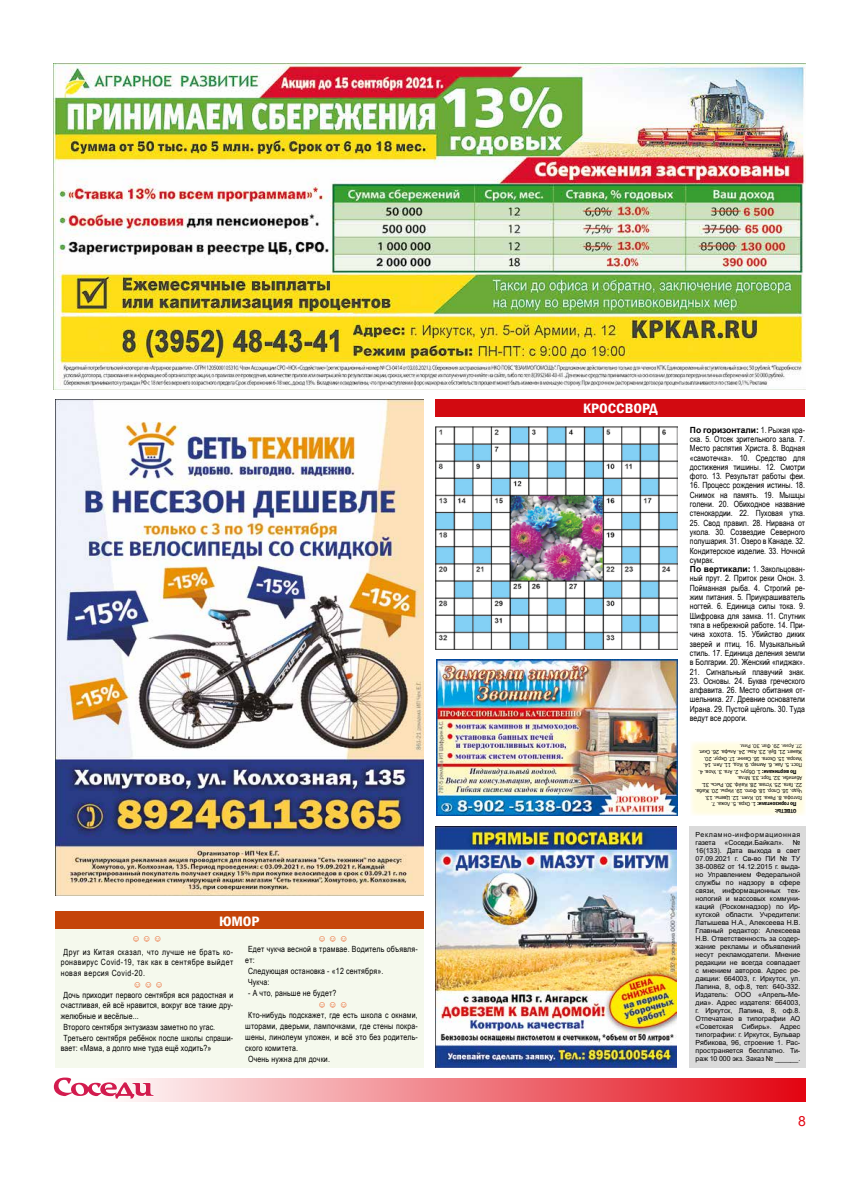
<style>
.page{position:relative;width:842px;height:1191px;background:#fff}
.page>*{position:absolute;margin:0;border:0;box-sizing:border-box;transform-origin:0 0}
.t1{font:600 condensed 14px "Franklin Gothic";color:#fff;scale:1.1 1}
.t2{font:14px "Arial";color:#e30613}
.t3{font:8.5px/9.3px "Arial Narrow";color:#000;text-align:justify}
.t4{font:8.5px "Arial Narrow";letter-spacing:.02em;color:#000}
.t5{font:700 8.5px "Arial";color:#000}
.t6{font:8.5px "Arial Narrow";color:#e94e0f}
.t7{font:7px/8px "Arial";color:#000;text-align:justify}
.t8{font:7px/8px "Arial";letter-spacing:.085em;color:#000}
.t9{font:6px/6.5px "Franklin Gothic";color:#000;scale:.9 1}
.t10{font:600 6px "Franklin Gothic";color:#000;scale:.9 1}
.s1{font-family:"Arial Narrow";font-weight:400}
.s2{font-family:"Arial";font-weight:700}
.s3{font-weight:600}
</style>
<div class="page">
<svg style="left:126px;top:1078px;width:679px;height:23px;background:#ef787f"></svg>
<svg style="left:53px;top:1077px;width:101px;height:22px"></svg>
<div style="left:435px;top:399px;width:370px;height:18px;background:#d20a11"></div>
<img style="left:437px;top:660px;width:241px;height:156px">
<div style="left:55px;top:926px;width:368px;height:141px;background:#f5f9ed"></div>
<div style="left:55px;top:911px;width:368px;height:18px;background:#c54409"></div>
<img style="left:54px;top:64px;width:751px;height:326px">
<img style="left:55px;top:399px;width:368px;height:496px">
<div style="left:690px;top:741px;width:115px;height:75px;background:#fffce1"></div>
<img style="left:435px;top:826px;width:241px;height:241px">
<div style="left:690px;top:826px;width:116px;height:241px;background:#dadada"></div>
<img style="left:435px;top:426px;width:243px;height:223px">
<h1 class="t1" style="left:219px;top:912px;width:38px">ЮМОР</h1>
<p class="t6" style="left:132px;top:932px;width:32px">☺ ☺ ☺</p>
<p class="t3" style="left:61px;top:946px;width:174px;line-height:10.7px;text-indent:3px">Друг из Китая сказал, что лучше не брать ко&shy;ронавирус Covid-19, так как в сентябре выйдет новая версия Covid-20.</p>
<p class="t6" style="left:133px;top:977px;width:32px">☺ ☺ ☺</p>
<p class="t3" style="left:64px;top:989px;width:171px">Дочь приходит первого сентября вся радостная и</p>
<p class="t3" style="left:61px;top:1000px;width:174px">счастливая, ей всё нравится, вокруг все такие дру-</p>
<p class="t3" style="left:61px;top:1011px;width:80px">желюбные и весёлые...</p>
<p class="t3" style="left:64px;top:1021px;width:153px">Второго сентября энтузиазм заметно по угас.</p>
<p class="t3" style="left:64px;top:1032px;width:171px">Третьего сентября ребёнок после школы спраши-</p>
<p class="t3" style="left:61px;top:1043px;width:152px">вает: «Мама, а долго мне туда ещё ходить?»</p>
<p class="t6" style="left:318px;top:932px;width:32px">☺ ☺ ☺</p>
<p class="t4" style="left:248px;top:943px;width:171px">Едет чукча весной в трамвае. Водитель объявля-</p>
<p class="t3" style="left:245px;top:955px;width:11px">ет:</p>
<p class="t4" style="left:248px;top:964px;width:137px">Следующая остановка - «12 сентября».</p>
<p class="t3" style="left:248px;top:977px;width:23px">Чукча:</p>
<p class="t4" style="left:248px;top:986px;width:90px">- А что, раньше не будет?</p>
<p class="t6" style="left:318px;top:997px;width:32px">☺ ☺ ☺</p>
<p class="t4" style="left:248px;top:1008px;width:171px">Кто-нибудь подскажет, где есть школа с окнами,</p>
<p class="t4" style="left:245px;top:1019px;width:174px">шторами, дверьми, лампочками, где стены покра-</p>
<p class="t4" style="left:245px;top:1030px;width:174px">шены, линолеум уложен, и всё это без родитель-</p>
<p class="t4" style="left:245px;top:1041px;width:54px">ского комитета.</p>
<p class="t4" style="left:248px;top:1052px;width:83px">Очень нужна для дочки.</p>
<h1 class="t1" style="left:583px;top:399px;width:69px">КРОССВОРД</h1>
<p class="t5" style="left:690px;top:424px;width:117px">По горизонтали: <span class="s1">1. Рыжая кра-</span></p>
<p class="t3" style="left:690px;top:434px;width:117px">ска. 5. Отсек зрительного зала. 7.<br>Место распятия Христа. 8. Водная «самотечка». 10. Средство для достижения тишины. 12. Смотри фото. 13. Результат работы феи.</p>
<p class="t3" style="left:690px;top:480px;width:117px">16. Процесс рождения истины. 18.<br>Снимок на память. 19. Мышцы голени. 20. Обиходное название стенокардии. 22. Пуховая утка.</p>
<p class="t3" style="left:690px;top:518px;width:117px;text-align:left">25. Свод правил. 28. Нирвана от укола. 30. Созвездие Северного полушария. 31. Озеро в Канаде. 32.<br>Кондитерское изделие. 33. Ночной сумрак.<br><span class="s2">По вертикали:</span> 1. Закольцован&shy;ный прут. 2. Приток реки Онон. 3.<br>Пойманная рыба. 4. Строгий ре&shy;жим питания. 5. Приукрашиватель ногтей. 6. Единица силы тока. 9.<br>Шифровка для замка. 11. Спутник тяпа в небрежной работе. 14. При&shy;чина хохота. 15. Убийство диких зверей и птиц. 16. Музыкальный стиль. 17. Единица деления земли в Болгарии. 20. Женский «пиджак».</p>
<p class="t3" style="left:690px;top:666px;width:117px">21. Сигнальный плавучий знак.</p>
<p class="t3" style="left:690px;top:676px;width:117px">23. Основы. 24. Буква греческого алфавита. 26. Место обитания от&shy;шельника. 27. Древние основатели Ирана. 29. Пустой щёголь. 30. Туда ведут все дороги.</p>
<p class="t9" style="left:802px;top:749px;width:71px;rotate:-180deg">27. Арии. 29. Фат. 30. Рим.</p>
<p class="t9" style="left:802px;top:775px;width:117px;text-indent:6px;rotate:-180deg"><span class="s3">По вертикали:</span> 1. Обруч. 2. Ага. 3. Улов. 4.<br>Пост. 5. Лак. 6. Ампер. 9. Код. 11. Ляп. 14.<br>Умора. 15. Охота. 16. Свинг. 17. Округ. 20.<br>Жакет. 21. Буй. 23. Азы. 24. Альфа. 26. Скит.</p>
<p class="t9" style="left:802px;top:788px;width:113px;rotate:-180deg">22. Гага. 25. Устав. 28. Кайф. 30. Рысь. 31.<br>Абитиби. 32. Торт. 33. Мгла.</p>
<p class="t9" style="left:802px;top:794px;width:120px;rotate:-180deg">Чудо. 16. Спор. 18. Фото. 19. Икры. 20. Жаба.</p>
<p class="t9" style="left:802px;top:801px;width:109px;rotate:-180deg">Голгофа. 8. Река. 10. Кляп. 12. Цветы. 13.</p>
<p class="t9" style="left:797px;top:807px;width:96px;rotate:-180deg"><span class="s3">По горизонтали:</span> 1. Охра. 5. Ложа. 7.</p>
<p class="t10" style="left:797px;top:814px;width:25px;rotate:-180deg">ОТВЕТЫ:</p>
<p class="t8" style="left:696px;top:831px;width:106px">Рекламно-информационная газета</p>
<p class="t7" style="left:724px;top:839px;width:61px">«Соседи.Байкал».</p>
<p class="t7" style="left:696px;top:839px;width:106px;text-indent:97px">№ 16(133). Дата выхода в свет 07.09.2021 г. Cв-во ПИ № ТУ 38-00862 от 14.12.2015 г. выда&shy;но Управлением Федеральной службы по надзору в сфере связи, информационных тех&shy;нологий и массовых коммуни&shy;каций (Роскомнадзор) по Ир&shy;кутской области. Учредители:<br>Латышева Н.А., Алексеева Н.В.<br>Главный редактор: Алексеева Н.В. Ответственность за содер&shy;жание рекламы и объявлений несут рекламодатели. Мнение редакции не всегда совпадает с мнением авторов. Адрес ре&shy;дакции: 664003, г. Иркутск, ул.<br>Лапина, 8, оф.8, тел: 640-332.<br>Издатель: ООО «Апрель-Ме&shy;диа». Адрес издателя: 664003, г. Иркутск, Лапина, 8, оф.8.<br>Отпечатано в типографии АО «Советская Сибирь». Адрес типографии: г. Иркутск, Бульвар Рябикова, 96, строение 1. Рас&shy;пространяется бесплатно. Ти&shy;раж 10 000 экз. Заказ № ______.</p>
<h1 class="t2" style="left:798px;top:1111px;width:9px">8</h1>
</div>
